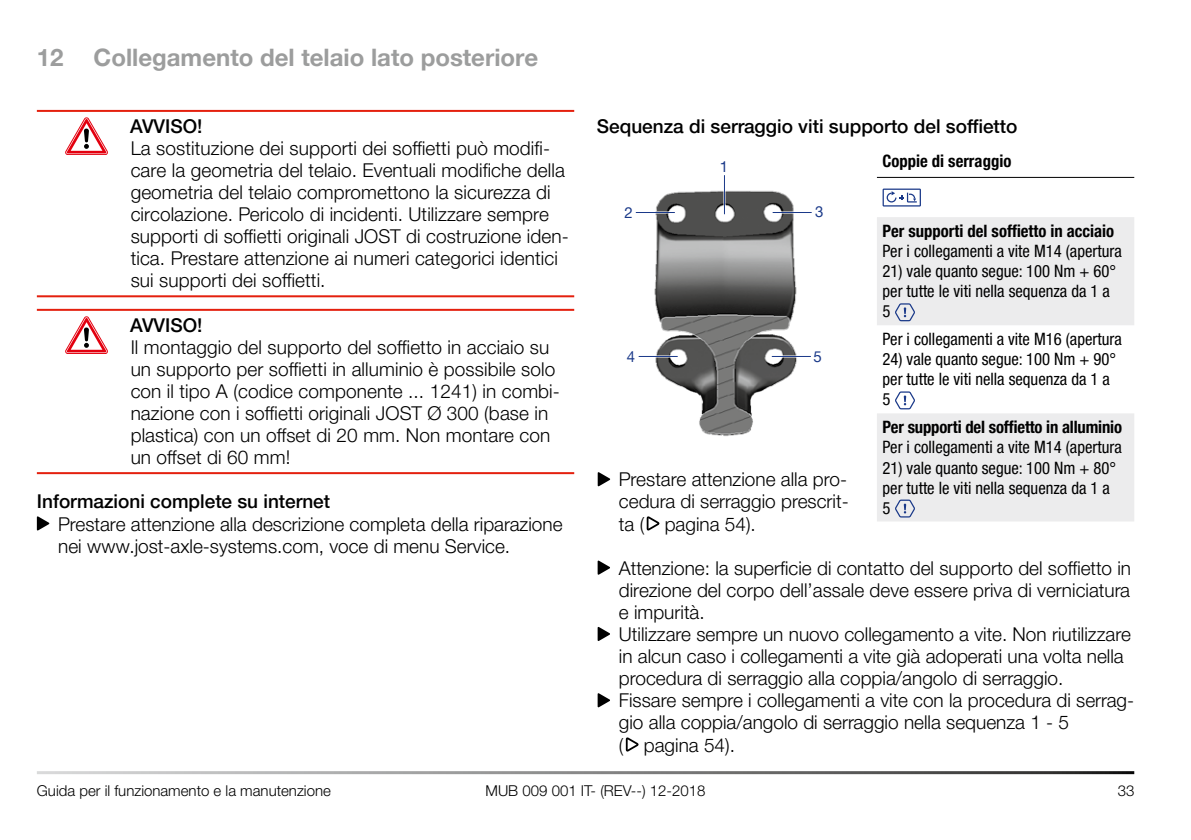
<style>
.page{position:relative;width:1191px;height:840px;background:#fff}
.page>*{position:absolute;margin:0;border:0;box-sizing:border-box;transform-origin:0 0}
.t1{font:700 24px "Helvetica Neue LTW1 G";color:#9c9d9d}
.t2{font:300 19px/22px "Helvetica Neue LTW1 G";color:#000}
.t3{font:500 19px "Helvetica Neue LTW1 G";color:#000}
.t4{font:condensed 17px/20px "Helvetica Neue LTW1 G";color:#000}
.t5{font:700 condensed 17px "Helvetica Neue LTW1 G";color:#000}
.t6{font:300 15px "Helvetica Neue LT Pro";color:#000}
.t7{font:15px "Helvetica Neue LTW1 G";color:#1a3989}
</style>
<div class="page">
<img style="left:654px;top:190px;width:143px;height:246px">
<hr style="left:37px;top:110px;width:537px;height:2px;background:#e4200e">
<hr style="left:37px;top:295px;width:537px;height:2px;background:#e4200e">
<hr style="left:37px;top:309px;width:537px;height:2px;background:#e4200e">
<hr style="left:37px;top:472px;width:537px;height:2px;background:#e4200e">
<svg style="left:37px;top:516px;width:13px;height:14px"></svg>
<svg style="left:66px;top:118px;width:41px;height:37px"></svg>
<svg style="left:66px;top:316px;width:41px;height:37px"></svg>
<svg style="left:597px;top:560px;width:13px;height:14px"></svg>
<svg style="left:597px;top:627px;width:13px;height:14px"></svg>
<svg style="left:597px;top:693px;width:13px;height:14px"></svg>
<svg style="left:626px;top:737px;width:12px;height:14px"></svg>
<hr style="left:639px;top:355px;width:38px;height:2px;background:#fff">
<hr style="left:636px;top:211px;width:38px;height:2px;background:#fff">
<hr style="left:723px;top:175px;width:2px;height:39px;background:#fff">
<hr style="left:772px;top:355px;width:38px;height:2px;background:#fff">
<hr style="left:773px;top:211px;width:38px;height:2px;background:#fff">
<hr style="left:639px;top:356px;width:38px;height:1px;background:#1a3989">
<hr style="left:636px;top:212px;width:38px;height:1px;background:#1a3989">
<hr style="left:724px;top:175px;width:1px;height:39px;background:#1a3989">
<hr style="left:772px;top:356px;width:38px;height:1px;background:#1a3989">
<hr style="left:773px;top:212px;width:38px;height:1px;background:#1a3989">
<svg style="left:877px;top:217px;width:257px;height:304px;fill:#ececed"></svg>
<hr style="left:877px;top:177px;width:257px;height:1px;background:#000">
<svg style="left:882px;top:188px;width:39px;height:18px"></svg>
<svg style="left:895px;top:303px;width:20px;height:18px"></svg>
<svg style="left:895px;top:391px;width:20px;height:18px"></svg>
<svg style="left:895px;top:499px;width:20px;height:18px"></svg>
<svg style="left:597px;top:472px;width:13px;height:14px"></svg>
<svg style="left:646px;top:516px;width:13px;height:14px"></svg>
<p class="t1" style="left:37px;top:43px;width:28px">12</p>
<p class="t1" style="left:94px;top:43px;width:446px">Collegamento del telaio lato posteriore</p>
<p class="t3" style="left:130px;top:114px;width:74px">AVVISO!</p>
<p class="t2" style="left:131px;top:137px;width:439px">La sostituzione dei supporti dei soffietti può modifi&shy;care la geometria del telaio. Eventuali modifiche della geometria del telaio compromettono la sicurezza di circolazione. Pericolo di incidenti. Utilizzare sempre supporti di soffietti originali JOST di costruzione iden&shy;tica. Prestare attenzione ai numeri categorici identici sui supporti dei soffietti.</p>
<p class="t3" style="left:130px;top:313px;width:74px">AVVISO!</p>
<p class="t2" style="left:131px;top:335px;width:431px">Il montaggio del supporto del soffietto in acciaio su un supporto per soffietti in alluminio è possibile solo con il tipo A (codice componente ... 1241) in combi&shy;nazione con i soffietti originali JOST Ø 300 (base in plastica) con un offset di 20 mm. Non montare con un offset di 60 mm!</p>
<p class="t3" style="left:37px;top:490px;width:295px">Informazioni complete su internet</p>
<p class="t2" style="left:58px;top:512px;width:506px">Prestare attenzione alla descrizione completa della riparazione nei www.jost-axle-systems.com, voce di menu Service.</p>
<p class="t3" style="left:597px;top:114px;width:422px">Sequenza di serraggio viti supporto del soffietto</p>
<p class="t7" style="left:720px;top:158px;width:10px">1</p>
<p class="t7" style="left:624px;top:203px;width:10px">2</p>
<p class="t7" style="left:815px;top:202px;width:10px">3</p>
<p class="t7" style="left:626px;top:347px;width:10px">4</p>
<p class="t7" style="left:813px;top:347px;width:10px">5</p>
<p class="t2" style="left:619px;top:468px;width:231px;text-align:justify">Prestare attenzione alla pro&shy;cedura di serraggio prescrit&shy;ta ( pagina 54).</p>
<p class="t5" style="left:882px;top:150px;width:130px">Coppie di serraggio</p>
<p class="t5" style="left:882px;top:221px;width:233px">Per supporti del soffietto in acciaio</p>
<p class="t4" style="left:882px;top:241px;width:241px">Per i collegamenti a vite M14 (apertura</p>
<p class="t4" style="left:882px;top:261px;width:235px">21) vale quanto segue: 100 Nm + 60° per tutte le viti nella sequenza da 1 a<br>5</p>
<p class="t4" style="left:882px;top:329px;width:241px">Per i collegamenti a vite M16 (apertura</p>
<p class="t4" style="left:882px;top:349px;width:235px">24) vale quanto segue: 100 Nm + 90° per tutte le viti nella sequenza da 1 a<br>5</p>
<p class="t5" style="left:882px;top:417px;width:241px">Per supporti del soffietto in alluminio</p>
<p class="t4" style="left:882px;top:437px;width:241px">Per i collegamenti a vite M14 (apertura</p>
<p class="t4" style="left:882px;top:457px;width:235px">21) vale quanto segue: 100 Nm + 80° per tutte le viti nella sequenza da 1 a<br>5</p>
<p class="t2" style="left:619px;top:556px;width:517px">Attenzione: la superficie di contatto del supporto del soffietto in direzione del corpo dell’assale deve essere priva di verniciatura e impurità.<br>Utilizzare sempre un nuovo collegamento a vite. Non riutilizzare in alcun caso i collegamenti a vite già adoperati una volta nella procedura di serraggio alla coppia/angolo di serraggio.<br>Fissare sempre i collegamenti a vite con la procedura di serrag&shy;gio alla coppia/angolo di serraggio nella sequenza 1 - 5<br>( pagina 54).</p>
<p class="t6" style="left:37px;top:780px;width:295px">Guida per il funzionamento e la manutenzione</p>
<p class="t6" style="left:485px;top:780px;width:221px">MUB 009 001 IT- (REV--) 12-2018</p>
<p class="t6" style="left:1117px;top:780px;width:18px">33</p>
</div>
